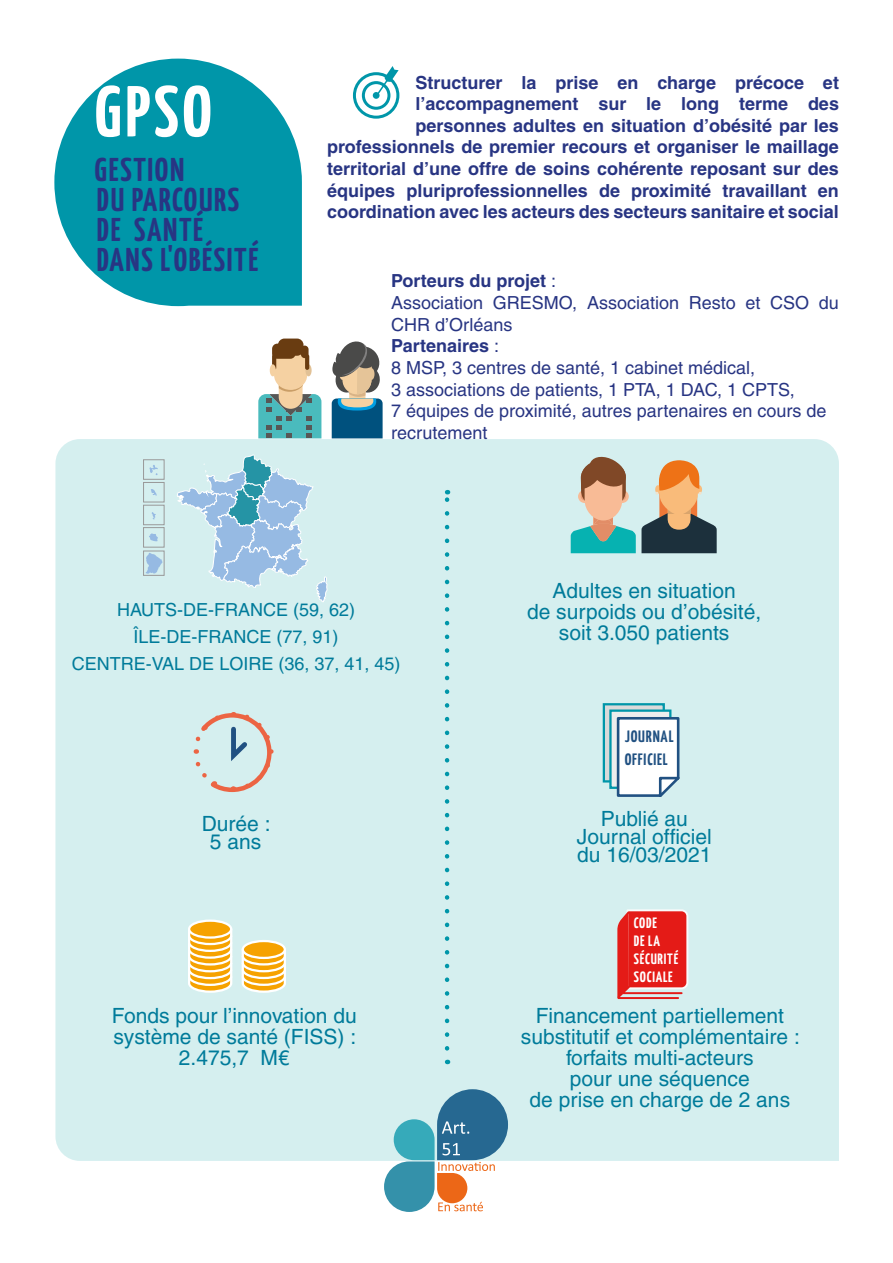
<style>
.page{position:relative;width:893px;height:1263px;background:#fff}
.page>*{position:absolute;margin:0;border:0;box-sizing:border-box;transform-origin:0 0}
.t1{font:700 72px "Yanone Kaffeesatz";color:#fff}
.t2{font:700 33px/30px "Yanone Kaffeesatz";letter-spacing:.05em;color:#283583}
.t3{font:21px/21px "Helvetica";color:#007b9a;text-align:center}
.t4{font:700 18px/21.6px "Helvetica";color:#283583;text-align:right}
.t5{font:18px/21.6px "Helvetica";color:#283583}
.t6{font:18px/27px "Helvetica";color:#007b9a;text-align:center}
.t7{font:700 16.5px/22.5px "Yanone Kaffeesatz";letter-spacing:.05em;color:#215182}
.t8{font:700 15px/18px "Yanone Kaffeesatz";letter-spacing:.05em;color:#fff}
.s1{font-weight:700}
</style>
<div class="page">
<div style="left:55px;top:439px;width:784px;height:722px;background:#d5efef"></div>
<svg style="left:384px;top:1089px;width:124px;height:123px"></svg>
<svg style="left:54px;top:59px;width:248px;height:247px;fill:#0096a9"></svg>
<div style="left:362px;top:81px;width:28px;height:29px;border:3px solid #0096a9;border-radius:50%"></div>
<div style="left:353px;top:72px;width:46px;height:47px;border:3px solid #0096a9;border-radius:50%"></div>
<div style="left:373px;top:92px;width:7px;height:7px;background:#0096a9;border-radius:50%"></div>
<svg style="left:375px;top:66px;width:24px;height:32px"></svg>
<svg style="left:445px;top:490px;width:4px;height:558px;background:#99d6db"></svg>
<svg style="left:258px;top:344px;width:63px;height:94px"></svg>
<svg style="left:272px;top:354px;width:4px;height:16px"></svg>
<div style="left:270px;top:364px;width:6px;height:12px;background:#f5d1a2;border-radius:50%"></div>
<svg style="left:305px;top:364px;width:7px;height:12px"></svg>
<div style="left:272px;top:344px;width:24px;height:15px;background:#693c11;border-radius:5px"></div>
<div style="left:278px;top:339px;width:25px;height:17px;background:#693c11;border-radius:6px"></div>
<div style="left:301px;top:346px;width:8px;height:12px;background:#693c11;border-radius:4px"></div>
<hr style="left:305px;top:354px;width:4px;height:16px;background:#693c11;border-radius:2px">
<svg style="left:331px;top:341px;width:52px;height:97px"></svg>
<svg style="left:240px;top:947px;width:47px;height:47px"></svg>
<svg style="left:187px;top:926px;width:46px;height:68px"></svg>
<div style="left:189px;top:921px;width:42px;height:16px;background:#f6a200;border-radius:50%"></div>
<div style="left:188px;top:919px;width:44px;height:20px;border:2px solid #fff;border-radius:50%"></div>
<div style="left:243px;top:941px;width:42px;height:17px;background:#f6a200;border-radius:50%"></div>
<div style="left:242px;top:940px;width:44px;height:19px;border:2px solid #fff;border-radius:50%"></div>
<svg style="left:177px;top:454px;width:151px;height:148px;background:#b7d8e7"></svg>
<svg style="left:143px;top:459px;width:21px;height:116px;background:#c4dbe1"></svg>
<svg style="left:191px;top:710px;width:84px;height:84px;background:#d2d8d5"></svg>
<svg style="left:616px;top:908px;width:73px;height:94px;background:#e24643"></svg>
<svg style="left:571px;top:455px;width:146px;height:98px;background:#a5a897"></svg>
<svg style="left:602px;top:702px;width:80px;height:96px"></svg>
<h1 class="t1" style="left:95px;top:67px;width:118px">GPSO</h1>
<h2 class="t2" style="left:95px;top:154px;width:165px">GESTION<br>DU PARCOURS<br>DE SANTÉ<br>DANS L'OBÉSITÉ</h2>
<p class="t4" style="left:327px;top:71px;width:513px">Structurer la prise en charge précoce et l’accompagnement sur le long terme des personnes adultes en situation d’obésité par les professionnels de premier recours et organiser le maillage territorial d’une offre de soins cohérente reposant sur des équipes pluriprofessionnelles de proximité travaillant en coordination avec les acteurs des secteurs sanitaire et social</p>
<p class="t5" style="left:391px;top:270px;width:449px"><span class="s1">Porteurs du projet</span> :<br>Association GRESMO, Association Resto et CSO du<br>CHR d’Orléans<br><span class="s1">Partenaires</span> :<br>8 MSP, 3 centres de santé, 1 cabinet médical,<br>3 associations de patients, 1 PTA, 1 DAC, 1 CPTS,<br>7 équipes de proximité, autres partenaires en cours de recrutement</p>
<p class="t6" style="left:72px;top:596px;width:330px">HAUTS-DE-FRANCE (59, 62)<br>ÎLE-DE-FRANCE (77, 91)<br>CENTRE-VAL DE LOIRE (36, 37, 41, 45)</p>
<p class="t3" style="left:202px;top:814px;width:70px;line-height:18px">Durée :<br>5 ans</p>
<p class="t3" style="left:112px;top:1005px;width:246px">Fonds pour l’innovation du système de santé (FISS) :<br>2.475,7 M€</p>
<p class="t3" style="left:527px;top:580px;width:236px">Adultes en situation<br>de surpoids ou d’obésité, soit 3.050 patients</p>
<p class="t7" style="left:625px;top:725px;width:50px">JOURNAL<br>OFFICIEL</p>
<p class="t3" style="left:577px;top:810px;width:136px;line-height:18px">Publié au<br>Journal officiel du 16/03/2021</p>
<p class="t8" style="left:634px;top:913px;width:46px">CODE<br>DE LA<br>SÉCURITÉ<br>SOCIALE</p>
<p class="t3" style="left:521px;top:1005px;width:280px">Financement partiellement substitutif et complémentaire : forfaits multi-acteurs<br>pour une séquence<br>de prise en charge de 2 ans</p>
</div>
